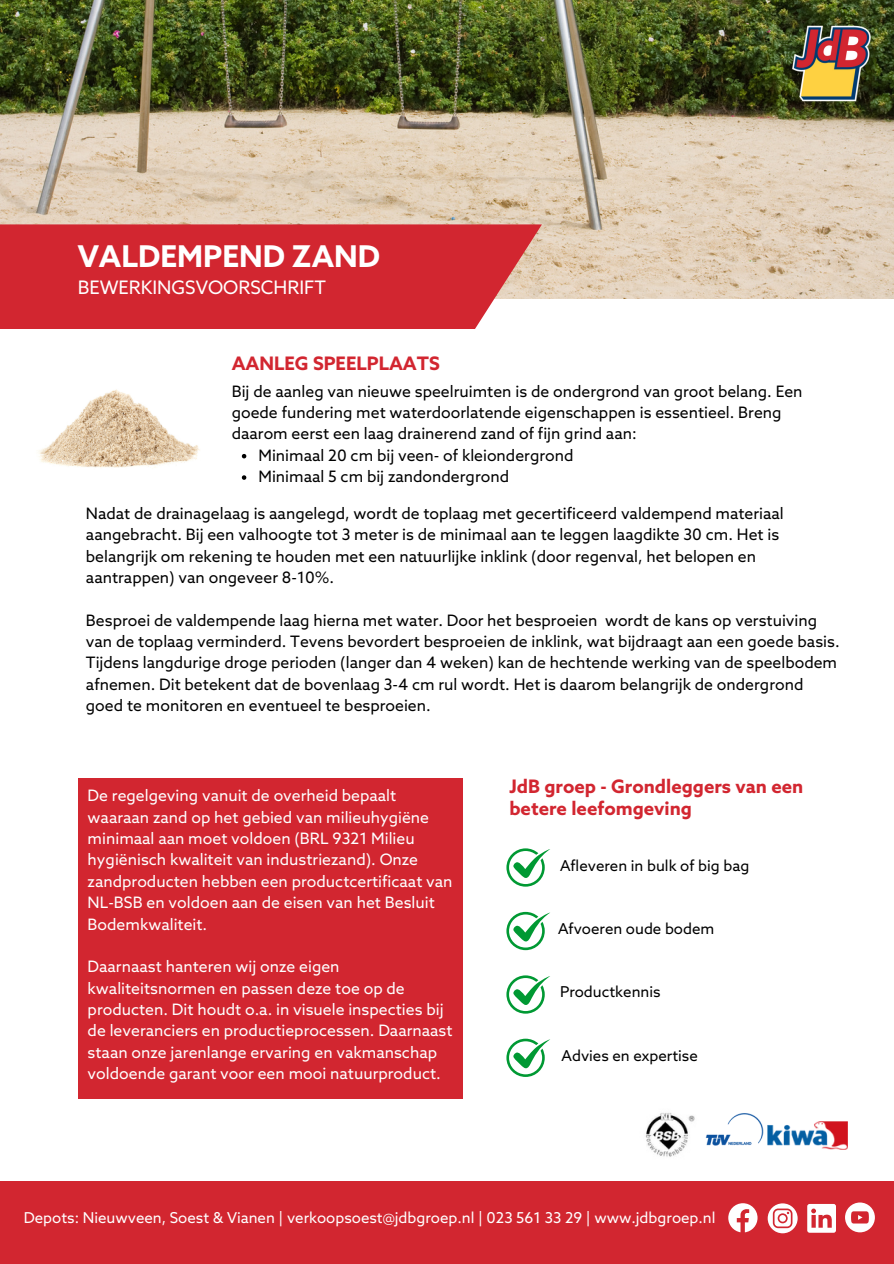
<style>
.page{position:relative;width:894px;height:1264px;background:#fff}
.page>*{position:absolute;margin:0;border:0;box-sizing:border-box;transform-origin:0 0}
.t1{font:700 30px "Azo Sans";color:#fff}
.t2{font:700 18.6px/21.3px "Azo Sans";color:#d22630}
.t3{font:18.6px "Azo Sans";color:#fff}
.t4{font:15.75px/21.3px "Azo Sans";color:#000}
.t5{font:15.75px/21.3px "Azo Sans";color:#feffff}
.t6{font:15px "Azo Sans";color:#fff}
.t7{font:15px "Azo Sans";color:#000}
</style>
<div class="page">
<div style="left:0;top:1180px;width:893px;height:83px;background:#d22630"></div>
<img style="left:0;top:0;width:893px;height:299px">
<img style="left:705px;top:1113px;width:59px;height:33px">
<img style="left:767px;top:1121px;width:80px;height:28px">
<img style="left:771px;top:2px;width:120px;height:124px">
<svg style="left:728px;top:1203px;width:29px;height:29px"></svg>
<svg style="left:767px;top:1203px;width:30px;height:30px"></svg>
<svg style="left:807px;top:1204px;width:28px;height:28px"></svg>
<svg style="left:845px;top:1202px;width:29px;height:30px"></svg>
<svg style="left:506px;top:848px;width:44px;height:38px"></svg>
<svg style="left:506px;top:911px;width:44px;height:39px"></svg>
<svg style="left:506px;top:975px;width:44px;height:38px"></svg>
<svg style="left:506px;top:1038px;width:44px;height:38px"></svg>
<div style="left:78px;top:778px;width:384px;height:320px;background:#d22630"></div>
<img style="left:645px;top:1113px;width:50px;height:44px">
<svg style="left:242px;top:454px;width:4px;height:4px"></svg>
<svg style="left:242px;top:475px;width:4px;height:5px"></svg>
<svg style="left:0;top:224px;width:542px;height:105px;background:#d3323a"></svg>
<img style="left:39px;top:389px;width:161px;height:79px">
<h1 class="t1" style="left:78px;top:241px;width:304px">VALDEMPEND ZAND</h1>
<p class="t3" style="left:78px;top:277px;width:250px">BEWERKINGSVOORSCHRIFT</p>
<p class="t2" style="left:232px;top:354px;width:209px">AANLEG SPEELPLAATS</p>
<p class="t4" style="left:232px;top:381px;width:572px">Bij de aanleg van nieuwe speelruimten is de ondergrond van groot belang. Een</p>
<p class="t4" style="left:232px;top:403px;width:551px">goede fundering met waterdoorlatende eigenschappen is essentieel. Breng</p>
<p class="t4" style="left:232px;top:424px;width:406px">daarom eerst een laag drainerend zand of fijn grind aan:</p>
<p class="t4" style="left:258px;top:446px;width:316px">Minimaal 20 cm bij veen- of kleiondergrond</p>
<p class="t4" style="left:258px;top:467px;width:252px">Minimaal 5 cm bij zandondergrond</p>
<p class="t4" style="left:86px;top:504px;width:699px">Nadat de drainagelaag is aangelegd, wordt de toplaag met gecertificeerd valdempend materiaal aangebracht. Bij een valhoogte tot 3 meter is de minimaal aan te leggen laagdikte 30 cm. Het is belangrijk om rekening te houden met een natuurlijke inklink (door regenval, het belopen en aantrappen) van ongeveer 8-10%.</p>
<p class="t4" style="left:86px;top:610px;width:755px">Besproei de valdempende laag hierna met water. Door het besproeien wordt de kans op verstuiving van de toplaag verminderd. Tevens bevordert besproeien de inklink, wat bijdraagt aan een goede basis.<br>Tijdens langdurige droge perioden (langer dan 4 weken) kan de hechtende werking van de speelbodem afnemen. Dit betekent dat de bovenlaag 3-4 cm rul wordt. Het is daarom belangrijk de ondergrond goed te monitoren en eventueel te besproeien.</p>
<p class="t5" style="left:88px;top:786px;width:366px">De regelgeving vanuit de overheid bepaalt waaraan zand op het gebied van milieuhygiëne minimaal aan moet voldoen (BRL 9321 Milieu hygiënisch kwaliteit van industriezand). Onze zandproducten hebben een productcertificaat van NL-BSB en voldoen aan de eisen van het Besluit Bodemkwaliteit.</p>
<p class="t5" style="left:88px;top:957px;width:366px">Daarnaast hanteren wij onze eigen kwaliteitsnormen en passen deze toe op de producten. Dit houdt o.a. in visuele inspecties bij de leveranciers en productieprocessen. Daarnaast staan onze jarenlange ervaring en vakmanschap voldoende garant voor een mooi natuurproduct.</p>
<p class="t2" style="left:509px;top:777px;width:295px">JdB groep - Grondleggers van een betere leefomgeving</p>
<p class="t7" style="left:560px;top:858px;width:191px">Afleveren in bulk of big bag</p>
<p class="t7" style="left:558px;top:920px;width:158px">Afvoeren oude bodem</p>
<p class="t7" style="left:560px;top:983px;width:102px">Productkennis</p>
<p class="t7" style="left:561px;top:1048px;width:138px">Advies en expertise</p>
<p class="t6" style="left:24px;top:1209px;width:693px">Depots: Nieuwveen, Soest &amp; Vianen | verkoopsoest@jdbgroep.nl | 023 561 33 29 | www.jdbgroep.nl</p>
</div>
